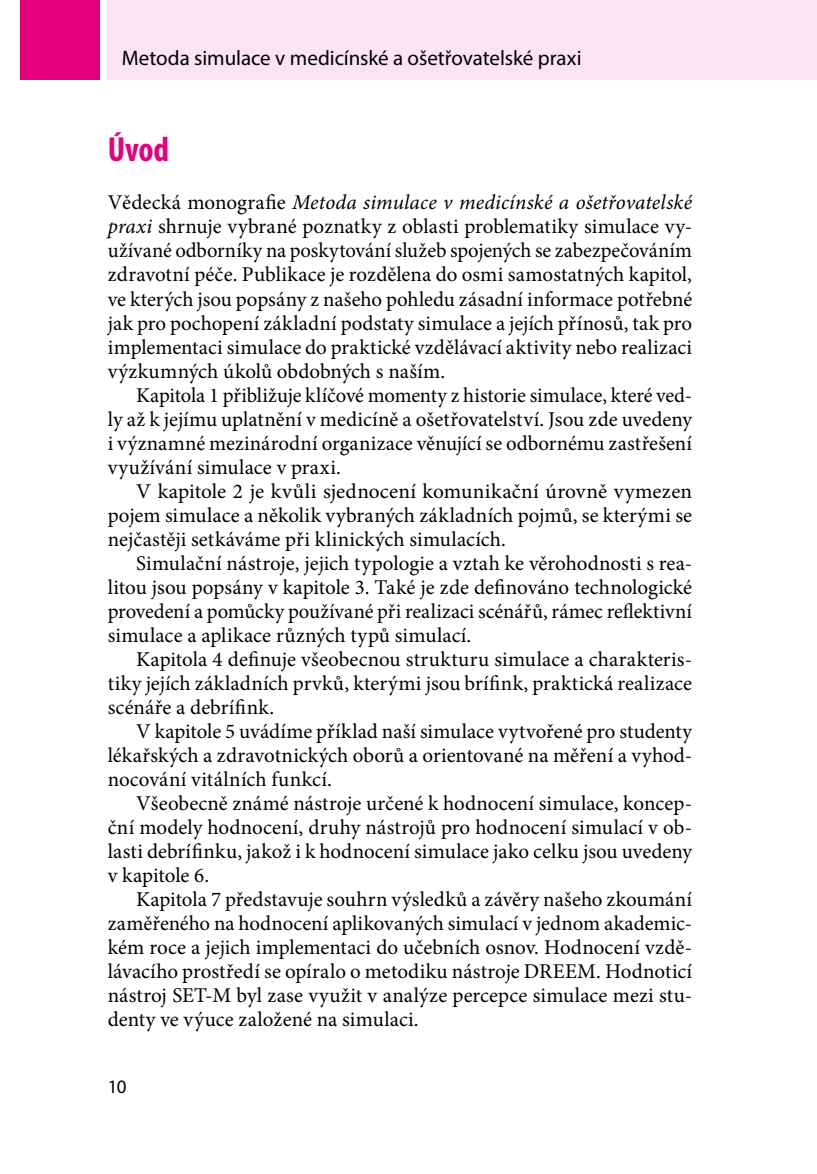
<style>
.page{position:relative;width:817px;height:1174px;background:#fff}
.page>*{position:absolute;margin:0;border:0;box-sizing:border-box;transform-origin:0 0}
._1_nadpis{font:700 condensed 35px "Myriad Pro";color:#e6007d}
.text{font:21px/24px "Minion Pro";letter-spacing:.005em;color:#000;text-align:justify}
.text_1__odstavec{font:21px/24px "Minion Pro";letter-spacing:.005em;color:#000;text-align:justify}
.t1{font:21px "Myriad Pro";letter-spacing:-.005em;color:#000}
.t2{font:19px "Myriad Pro";color:#000}
.s1{font-style:italic}
</style>
<div class="page">
<div style="left:108px;top:0;width:708px;height:79px;background:#fce5f1"></div>
<div style="left:20px;top:0;width:79px;height:79px;background:#e6007d"></div>
<hr style="left:816px;top:0;width:1px;height:79px;background:#fce5f1">
<p class="t1" style="left:122px;top:45px;width:461px">Metoda simulace v medicínské a ošetřovatelské praxi</p>
<p class="_1_nadpis" style="left:108px;top:128px;width:63px">Úvod</p>
<p class="text_1__odstavec" style="left:108px;top:191px;width:586px">Vědecká monografie <span class="s1">Metoda simulace v medicínské a ošetřovatelské praxi</span> shrnuje vybrané poznatky z oblasti problematiky simulace vy&shy;užívané odborníky na poskytování služeb spojených se zabezpečováním zdravotní péče. Publikace je rozdělena do osmi samostatných kapitol, ve kterých jsou popsány z našeho pohledu zásadní informace potřebné jak pro pochopení základní podstaty simulace a jejích přínosů, tak pro implementaci simulace do praktické vzdělávací aktivity nebo realizaci výzkumných úkolů obdobných s naším.</p>
<p class="text" style="left:108px;top:383px;width:586px;text-indent:28px">Kapitola 1 přibližuje klíčové momenty z historie simulace, které ved&shy;ly až k jejímu uplatnění v medicíně a ošetřovatelství. Jsou zde uvedeny i významné mezinárodní organizace věnující se odbornému zastřešení využívání simulace v praxi.</p>
<p class="text" style="left:108px;top:479px;width:585px;text-indent:28px">V kapitole 2 je kvůli sjednocení komunikační úrovně vymezen pojem simulace a několik vybraných základních pojmů, se kterými se nejčastěji setkáváme při klinických simulacích.</p>
<p class="text" style="left:108px;top:551px;width:586px;text-indent:28px">Simulační nástroje, jejich typologie a vztah ke věrohodnosti s rea&shy;litou jsou popsány v kapitole 3. Také je zde definováno technologické provedení a pomůcky používané při realizaci scénářů, rámec reflektivní simulace a aplikace různých typů simulací.</p>
<p class="text" style="left:108px;top:647px;width:585px;text-indent:28px">Kapitola 4 definuje všeobecnou strukturu simulace a charakteris&shy;tiky jejích základních prvků, kterými jsou brífink, praktická realizace scénáře a debrífink.</p>
<p class="text" style="left:108px;top:719px;width:585px;text-indent:28px">V kapitole 5 uvádíme příklad naší simulace vytvořené pro studenty lékařských a zdravotnických oborů a orientované na měření a vyhod&shy;nocování vitálních funkcí.</p>
<p class="text" style="left:108px;top:791px;width:586px;text-indent:28px">Všeobecně známé nástroje určené k hodnocení simulace, koncep&shy;ční modely hodnocení, druhy nástrojů pro hodnocení simulací v ob&shy;lasti debrífinku, jakož i k hodnocení simulace jako celku jsou uvedeny v kapitole 6.</p>
<p class="text" style="left:108px;top:887px;width:585px;text-indent:28px">Kapitola 7 představuje souhrn výsledků a závěry našeho zkoumání zaměřeného na hodnocení aplikovaných simulací v jednom akademic&shy;kém roce a jejich implementaci do učebních osnov. Hodnocení vzdě&shy;lávacího prostředí se opíralo o metodiku nástroje DREEM. Hodnoticí nástroj SET-‑M byl zase využit v analýze percepce simulace mezi stu&shy;denty ve výuce založené na simulaci.</p>
<p class="t2" style="left:108px;top:1074px;width:20px">10</p>
</div>
